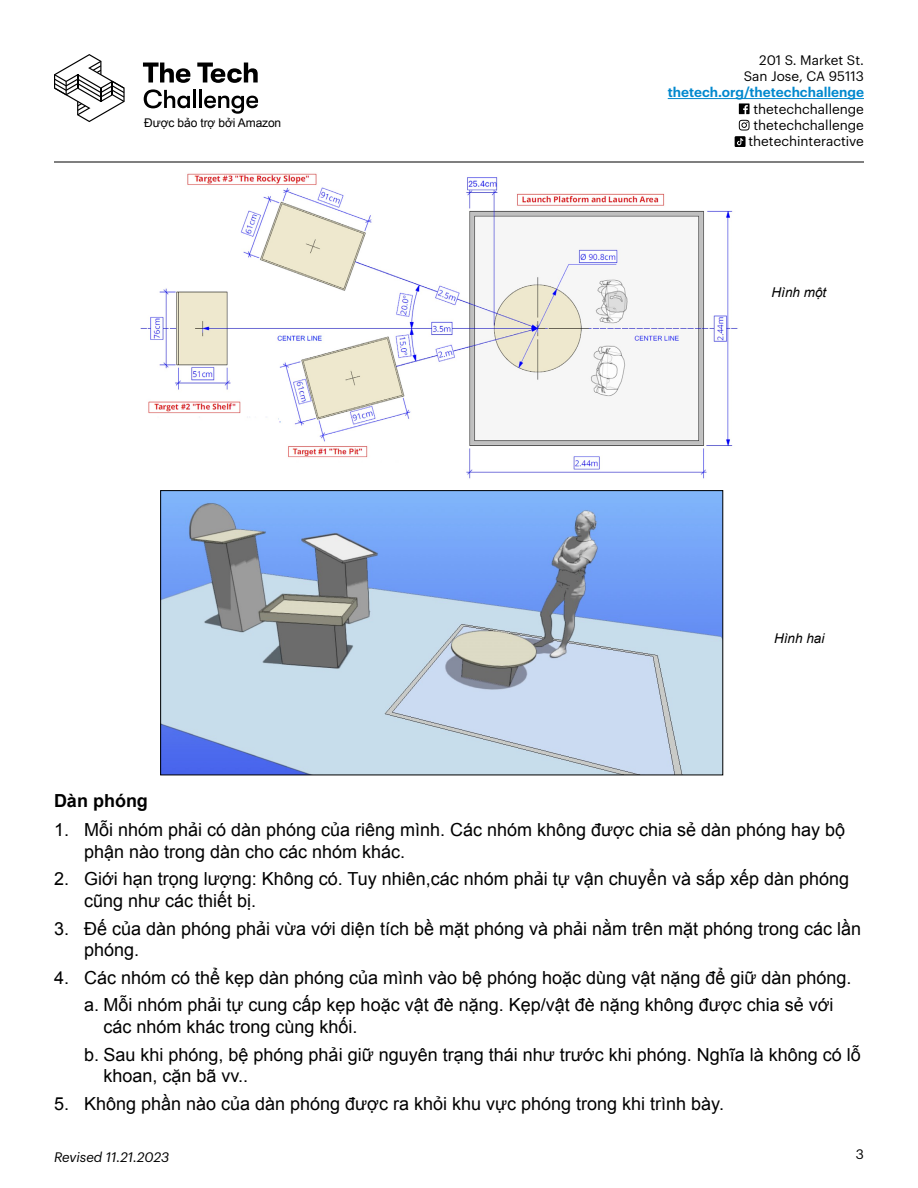
<style>
.page{position:relative;width:918px;height:1188px;background:#fff}
.page>*{position:absolute;margin:0;border:0;box-sizing:border-box;transform-origin:0 0}
.t1{font:18px/21.6px "Arial";color:#000}
.t2{font:700 18px "Arial";color:#000}
.t3{font:13.5px/16.2px "Graphik";color:#000;text-align:right}
.t4{font:600 13.5px "Graphik";color:#0088ce}
.t5{font:italic 13.5px "Graphik";color:#000}
.t6{font:italic 13.5px "Arial";color:#000}
.t7{font:12px "Arial";letter-spacing:-.01em;color:#000}
</style>
<div class="page">
<hr style="left:668px;top:98px;width:196px;height:1px;background:#0088ce">
<hr style="left:54px;top:162px;width:810px;height:1px;background:#000">
<svg style="left:739px;top:103px;width:11px;height:11px"></svg>
<svg style="left:735px;top:120px;width:15px;height:27px"></svg>
<svg style="left:144px;top:89px;width:46px;height:19px"></svg>
<hr style="left:193px;top:90px;width:3px;height:18px;background:#000">
<hr style="left:199px;top:90px;width:3px;height:18px;background:#000">
<svg style="left:204px;top:96px;width:54px;height:18px"></svg>
<svg style="left:143px;top:63px;width:47px;height:20px"></svg>
<svg style="left:197px;top:63px;width:61px;height:20px"></svg>
<svg style="left:54px;top:54px;width:71px;height:68px"></svg>
<img style="left:140px;top:173px;width:598px;height:306px">
<img style="left:162px;top:492px;width:559px;height:281px">
<div style="left:160px;top:490px;width:563px;height:285px;border:1px solid #000"></div>
<p class="t7" style="left:144px;top:115px;width:139px">Được bảo trợ bởi Amazon</p>
<p class="t3" style="left:744px;top:51px;width:122px">201 S. Market St.<br>San Jose, CA 95113</p>
<p class="t4" style="left:668px;top:82px;width:198px">thetech.org/thetechchallenge</p>
<p class="t3" style="left:748px;top:99px;width:117px;text-align:center">thetechchallenge thetechchallenge thetechinteractive</p>
<p class="t6" style="left:772px;top:284px;width:56px">Hình một</p>
<p class="t6" style="left:774px;top:630px;width:52px">Hình hai</p>
<p class="t2" style="left:54px;top:789px;width:95px">Dàn phóng</p>
<p class="t1" style="left:84px;top:819px;width:763px;text-indent:-30px">1. Mỗi nhóm phải có dàn phóng của riêng mình. Các nhóm không được chia sẻ dàn phóng hay bộ phận nào trong dàn cho các nhóm khác.</p>
<p class="t1" style="left:84px;top:869px;width:767px;text-indent:-30px">2. Giới hạn trọng lượng: Không có. Tuy nhiên,các nhóm phải tự vận chuyển và sắp xếp dàn phóng cũng như các thiết bị.</p>
<p class="t1" style="left:84px;top:918px;width:779px;text-indent:-30px">3. Đế của dàn phóng phải vừa với diện tích bề mặt phóng và phải nằm trên mặt phóng trong các lần phóng.</p>
<p class="t1" style="left:84px;top:964px;width:769px;line-height:27.6px;text-indent:-30px">4. Các nhóm có thể kẹp dàn phóng của mình vào bệ phóng hoặc dùng vật nặng để giữ dàn phóng. a. Mỗi nhóm phải tự cung cấp kẹp hoặc vật đè nặng. Kẹp/vật đè nặng không được chia sẻ với</p>
<p class="t1" style="left:84px;top:1013px;width:778px;line-height:27.6px;text-indent:19px">các nhóm khác trong cùng khối.<br>b. Sau khi phóng, bệ phóng phải giữ nguyên trạng thái như trước khi phóng. Nghĩa là không có lỗ</p>
<p class="t1" style="left:104px;top:1065px;width:146px">khoan, cặn bã vv..</p>
<p class="t1" style="left:54px;top:1093px;width:672px">5. Không phần nào của dàn phóng được ra khỏi khu vực phóng trong khi trình bày.</p>
<p class="t5" style="left:54px;top:1147px;width:117px">Revised 11.21.2023</p>
<p class="t3" style="left:856px;top:1145px;width:10px">3</p>
</div>
